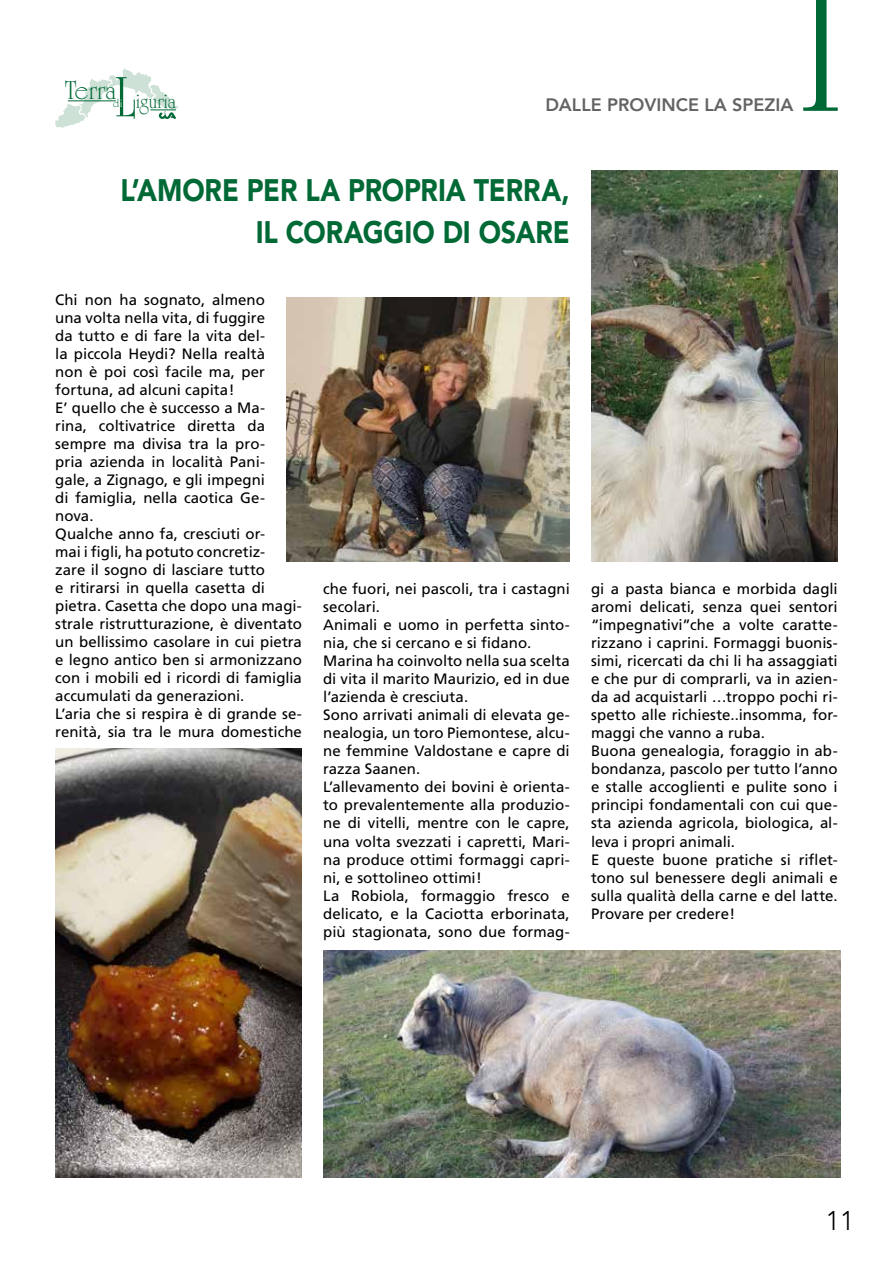
<style>
.page{position:relative;width:893px;height:1263px;background:#fff}
.page>*{position:absolute;margin:0;border:0;box-sizing:border-box;transform-origin:0 0}
.t1{font:60.9px "University Roman";color:#006935}
.t2{font:900 31.05px/41.7px "Avenir";letter-spacing:-.005em;color:#006935;text-align:right;scale:.86 1}
.t3{font:27.9px "University Roman";color:#006935}
.t4{font:300 27px "Avenir";color:#000}
.t5{font:21.45px "University Roman";color:#006935}
.t6{font:800 18px "Avenir";color:#646363}
.t7{font:15px/18px "Frutiger";color:#000}
.t8{font:11.85px "University Roman";color:#006935}
.s1{font-size:11.85px;color:#fff}
</style>
<div class="page">
<svg style="left:803px;top:0;width:35px;height:111px"></svg>
<svg style="left:55px;top:68px;width:123px;height:60px"></svg>
<img style="left:286px;top:297px;width:284px;height:265px">
<img style="left:591px;top:170px;width:247px;height:392px">
<img style="left:323px;top:950px;width:517px;height:228px">
<img style="left:55px;top:748px;width:247px;height:430px">
<h1 class="t1" style="left:116px;top:62px;width:22px">L</h1>
<h3 class="t3" style="left:65px;top:74px;width:52px">Terra</h3>
<p class="t8" style="left:113px;top:96px;width:7px">d</p>
<h3 class="t5" style="left:120px;top:88px;width:57px"><span class="s1">i</span> iguria</h3>
<p class="t6" style="left:545px;top:90px;width:249px">DALLE PROVINCE LA SPEZIA</p>
<h2 class="t2" style="left:120px;top:169px;width:524px">L’AMORE PER LA PROPRIA TERRA,<br>IL CORAGGIO DI OSARE</h2>
<p class="t7" style="left:55px;top:290px;width:248px">Chi non ha sognato, almeno<br>una volta nella vita, di fuggire<br>da tutto e di fare la vita del-<br>la piccola Heydi? Nella realtà<br>non è poi così facile ma, per fortuna, ad alcuni capita!<br>E’ quello che è successo a Ma-<br>rina, coltivatrice diretta da sempre ma divisa tra la pro-<br>pria azienda in località Pani&shy;gale, a Zignago, e gli impegni<br>di famiglia, nella caotica Ge&shy;nova.<br>Qualche anno fa, cresciuti or-<br>mai i figli, ha potuto concretiz-<br>zare il sogno di lasciare tutto<br>e ritirarsi in quella casetta di pietra. Casetta che dopo una magi&shy;strale ristrutturazione, è diventato un bellissimo casolare in cui pietra e legno antico ben si armonizzano con i mobili ed i ricordi di famiglia accumulati da generazioni.<br>L’aria che si respira è di grande se&shy;renità, sia tra le mura domestiche</p>
<p class="t7" style="left:323px;top:580px;width:248px">che fuori, nei pascoli, tra i castagni secolari.<br>Animali e uomo in perfetta sinto&shy;nia, che si cercano e si fidano.<br>Marina ha coinvolto nella sua scelta di vita il marito Maurizio, ed in due l’azienda è cresciuta.<br>Sono arrivati animali di elevata ge&shy;nealogia, un toro Piemontese, alcu&shy;ne femmine Valdostane e capre di razza Saanen.<br>L’allevamento dei bovini è orienta&shy;to prevalentemente alla produzio&shy;ne di vitelli, mentre con le capre, una volta svezzati i capretti, Mari&shy;na produce ottimi formaggi capri&shy;ni, e sottolineo ottimi!<br>La Robiola, formaggio fresco e delicato, e la Caciotta erborinata, più stagionata, sono due formag-</p>
<p class="t7" style="left:591px;top:580px;width:248px">gi a pasta bianca e morbida dagli aromi delicati, senza quei sentori “impegnativi”che a volte caratte&shy;rizzano i caprini. Formaggi buonis&shy;simi, ricercati da chi li ha assaggiati e che pur di comprarli, va in azien&shy;da ad acquistarli …troppo pochi ri&shy;spetto alle richieste..insomma, for&shy;maggi che vanno a ruba.<br>Buona genealogia, foraggio in ab&shy;bondanza, pascolo per tutto l’anno e stalle accoglienti e pulite sono i principi fondamentali con cui que&shy;sta azienda agricola, biologica, al&shy;leva i propri animali.<br>E queste buone pratiche si riflet&shy;tono sul benessere degli animali e sulla qualità della carne e del latte.<br>Provare per credere!</p>
<h3 class="t4" style="left:826px;top:1205px;width:30px">11</h3>
</div>
